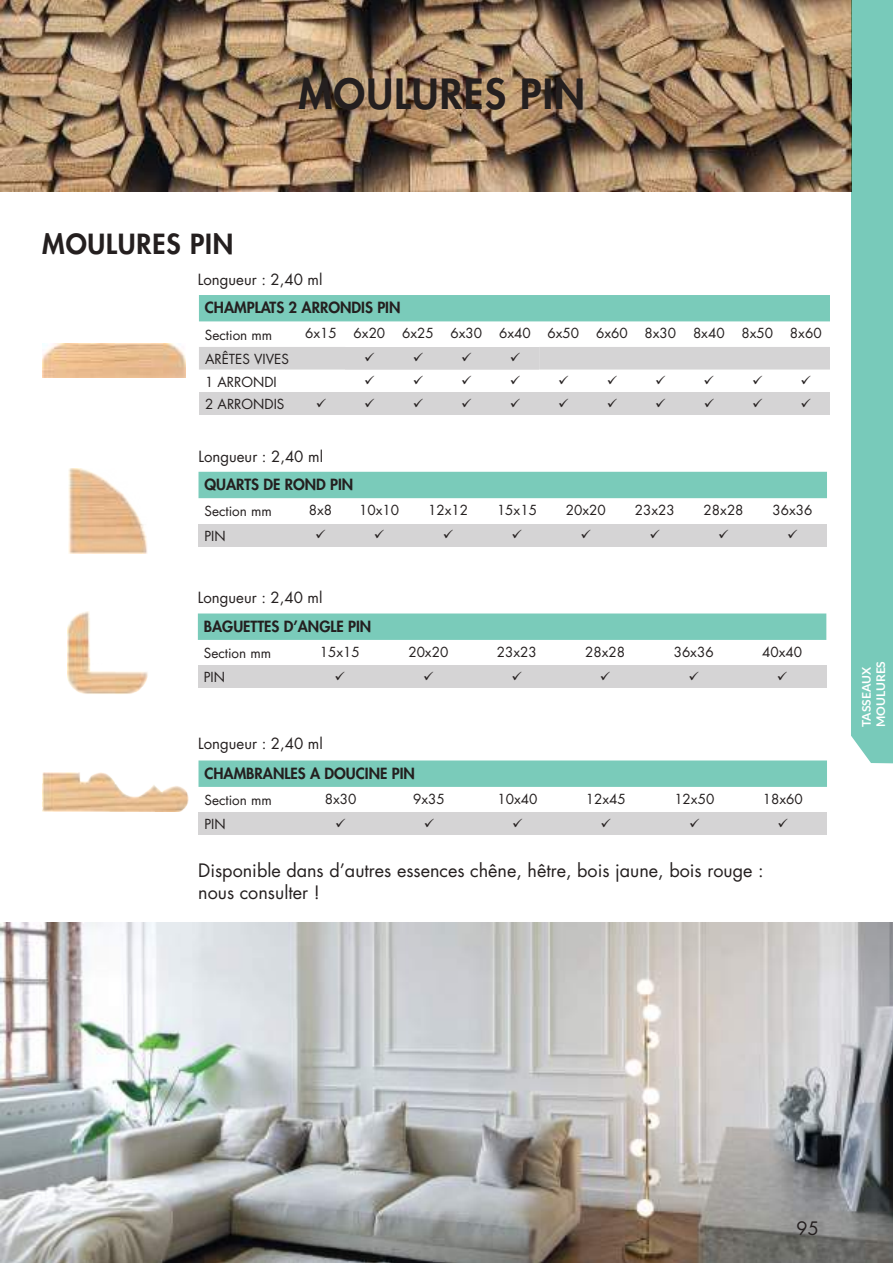
<style>
.page{position:relative;width:893px;height:1263px;background:#fff}
.page>*{position:absolute;margin:0;border:0;box-sizing:border-box;transform-origin:0 0}
.t1{font:800 40.5px "Futura LT";letter-spacing:.03em;color:#241f1f}
.t2{font:800 27px "Futura LT";letter-spacing:.03em;color:#241f1f}
.t3{font:18px/21.6px "Futura LT";color:#241f1f}
.t4{font:800 15px "Futura LT";color:#241f1f}
.t5{font:15px "Futura LT";color:#241f1f}
.t6{font:13.5px "Futura LT";color:#241f1f}
.t7{font:700 12px/14.4px "Lato";color:#fff}
</style>
<div class="page">
<img style="left:0;top:0;width:1px;height:191px">
<img style="left:1px;top:923px;width:892px;height:340px">
<img style="left:1px;top:0;width:850px;height:191px">
<div style="left:199px;top:295px;width:631px;height:26px;background:#7acbba"></div>
<div style="left:199px;top:392px;width:98px;height:23px;background:#d5d4d5"></div>
<div style="left:297px;top:392px;width:48px;height:23px;background:#d5d4d5"></div>
<div style="left:345px;top:392px;width:49px;height:23px;background:#d5d4d5"></div>
<div style="left:394px;top:392px;width:48px;height:23px;background:#d5d4d5"></div>
<div style="left:442px;top:392px;width:49px;height:23px;background:#d5d4d5"></div>
<div style="left:491px;top:392px;width:48px;height:23px;background:#d5d4d5"></div>
<div style="left:539px;top:392px;width:49px;height:23px;background:#d5d4d5"></div>
<div style="left:588px;top:392px;width:48px;height:23px;background:#d5d4d5"></div>
<div style="left:636px;top:392px;width:48px;height:23px;background:#d5d4d5"></div>
<div style="left:684px;top:392px;width:49px;height:23px;background:#d5d4d5"></div>
<div style="left:733px;top:392px;width:48px;height:23px;background:#d5d4d5"></div>
<div style="left:781px;top:392px;width:49px;height:23px;background:#d5d4d5"></div>
<img style="left:42px;top:344px;width:143px;height:34px">
<div style="left:198px;top:472px;width:629px;height:26px;background:#7acbba"></div>
<div style="left:198px;top:524px;width:98px;height:22px;background:#d5d4d5"></div>
<div style="left:296px;top:524px;width:49px;height:22px;background:#d5d4d5"></div>
<div style="left:345px;top:524px;width:69px;height:22px;background:#d5d4d5"></div>
<div style="left:414px;top:524px;width:69px;height:22px;background:#d5d4d5"></div>
<div style="left:483px;top:524px;width:68px;height:22px;background:#d5d4d5"></div>
<div style="left:551px;top:524px;width:69px;height:22px;background:#d5d4d5"></div>
<div style="left:620px;top:524px;width:69px;height:22px;background:#d5d4d5"></div>
<div style="left:689px;top:524px;width:69px;height:22px;background:#d5d4d5"></div>
<div style="left:758px;top:524px;width:69px;height:22px;background:#d5d4d5"></div>
<img style="left:69px;top:469px;width:78px;height:85px">
<svg style="left:198px;top:613px;width:628px;height:27px;background:#7cccbb"></svg>
<div style="left:198px;top:665px;width:98px;height:23px;background:#d5d4d5"></div>
<div style="left:296px;top:665px;width:88px;height:23px;background:#d5d4d5"></div>
<div style="left:384px;top:665px;width:89px;height:23px;background:#d5d4d5"></div>
<div style="left:473px;top:665px;width:88px;height:23px;background:#d5d4d5"></div>
<div style="left:561px;top:665px;width:88px;height:23px;background:#d5d4d5"></div>
<div style="left:649px;top:665px;width:89px;height:23px;background:#d5d4d5"></div>
<div style="left:738px;top:665px;width:88px;height:23px;background:#d5d4d5"></div>
<img style="left:67px;top:611px;width:81px;height:83px">
<img style="left:42px;top:773px;width:146px;height:39px">
<svg style="left:198px;top:760px;width:629px;height:27px;background:#7cccbb"></svg>
<div style="left:198px;top:812px;width:98px;height:23px;background:#d5d4d5"></div>
<div style="left:296px;top:812px;width:89px;height:23px;background:#d5d4d5"></div>
<div style="left:385px;top:812px;width:88px;height:23px;background:#d5d4d5"></div>
<div style="left:473px;top:812px;width:89px;height:23px;background:#d5d4d5"></div>
<div style="left:562px;top:812px;width:88px;height:23px;background:#d5d4d5"></div>
<div style="left:650px;top:812px;width:88px;height:23px;background:#d5d4d5"></div>
<div style="left:738px;top:812px;width:89px;height:23px;background:#d5d4d5"></div>
<div style="left:851px;top:0;width:42px;height:764px;background:#78caba"></div>
<div style="left:199px;top:347px;width:631px;height:23px;background:#d5d4d5"></div>
<h1 class="t1" style="left:299px;top:67px;width:288px">MOULURES PIN</h1>
<h2 class="t2" style="left:42px;top:225px;width:192px">MOULURES PIN</h2>
<p class="t5" style="left:198px;top:270px;width:126px">Longueur : 2,40 ml</p>
<p class="t4" style="left:205px;top:297px;width:197px">CHAMPLATS 2 ARRONDIS PIN</p>
<p class="t6" style="left:205px;top:326px;width:69px">Section mm</p>
<p class="t6" style="left:305px;top:325px;width:518px">6x15 6x20 6x25 6x30 6x40 6x50 6x60 8x30 8x40 8x50 8x60</p>
<p class="t6" style="left:205px;top:350px;width:86px">ARÊTES VIVES</p>
<p class="t6" style="left:205px;top:373px;width:73px">1 ARRONDI</p>
<p class="t6" style="left:205px;top:396px;width:81px">2 ARRONDIS</p>
<p class="t5" style="left:198px;top:447px;width:126px">Longueur : 2,40 ml</p>
<p class="t4" style="left:204px;top:474px;width:150px">QUARTS DE ROND PIN</p>
<p class="t6" style="left:204px;top:503px;width:69px">Section mm</p>
<p class="t6" style="left:309px;top:501px;width:25px">8x8</p>
<p class="t6" style="left:359px;top:501px;width:41px">10x10</p>
<p class="t6" style="left:428px;top:501px;width:41px">12x12</p>
<p class="t6" style="left:497px;top:501px;width:41px">15x15</p>
<p class="t6" style="left:566px;top:501px;width:41px">20x20</p>
<p class="t6" style="left:635px;top:501px;width:41px">23x23</p>
<p class="t6" style="left:704px;top:501px;width:41px">28x28</p>
<p class="t6" style="left:772px;top:501px;width:41px">36x36</p>
<p class="t6" style="left:204px;top:527px;width:23px">PIN</p>
<p class="t5" style="left:198px;top:588px;width:126px">Longueur : 2,40 ml</p>
<p class="t4" style="left:204px;top:616px;width:169px">BAGUETTES D’ANGLE PIN</p>
<p class="t6" style="left:204px;top:644px;width:69px">Section mm</p>
<p class="t6" style="left:320px;top:643px;width:41px">15x15</p>
<p class="t6" style="left:408px;top:643px;width:41px">20x20</p>
<p class="t6" style="left:497px;top:643px;width:41px">23x23</p>
<p class="t6" style="left:585px;top:643px;width:41px">28x28</p>
<p class="t6" style="left:674px;top:643px;width:41px">36x36</p>
<p class="t6" style="left:762px;top:643px;width:41px">40x40</p>
<p class="t6" style="left:204px;top:669px;width:23px">PIN</p>
<p class="t5" style="left:198px;top:734px;width:126px">Longueur : 2,40 ml</p>
<p class="t4" style="left:204px;top:763px;width:212px">CHAMBRANLES A DOUCINE PIN</p>
<p class="t6" style="left:204px;top:791px;width:69px">Section mm</p>
<p class="t6" style="left:325px;top:790px;width:33px">8x30</p>
<p class="t6" style="left:413px;top:790px;width:33px">9x35</p>
<p class="t6" style="left:497px;top:790px;width:41px">10x40</p>
<p class="t6" style="left:586px;top:790px;width:41px">12x45</p>
<p class="t6" style="left:674px;top:790px;width:41px">12x50</p>
<p class="t6" style="left:763px;top:790px;width:41px">18x60</p>
<p class="t6" style="left:204px;top:816px;width:23px">PIN</p>
<h3 class="t3" style="left:198px;top:860px;width:567px">Disponible dans d’autres essences chêne, hêtre, bois jaune, bois rouge : nous consulter !</h3>
<p class="t7" style="left:859px;top:727px;width:68px;rotate:-90deg">TASSEAUX<br>MOULURES</p>
<h3 class="t3" style="left:797px;top:1218px;width:24px">95</h3>
</div>
